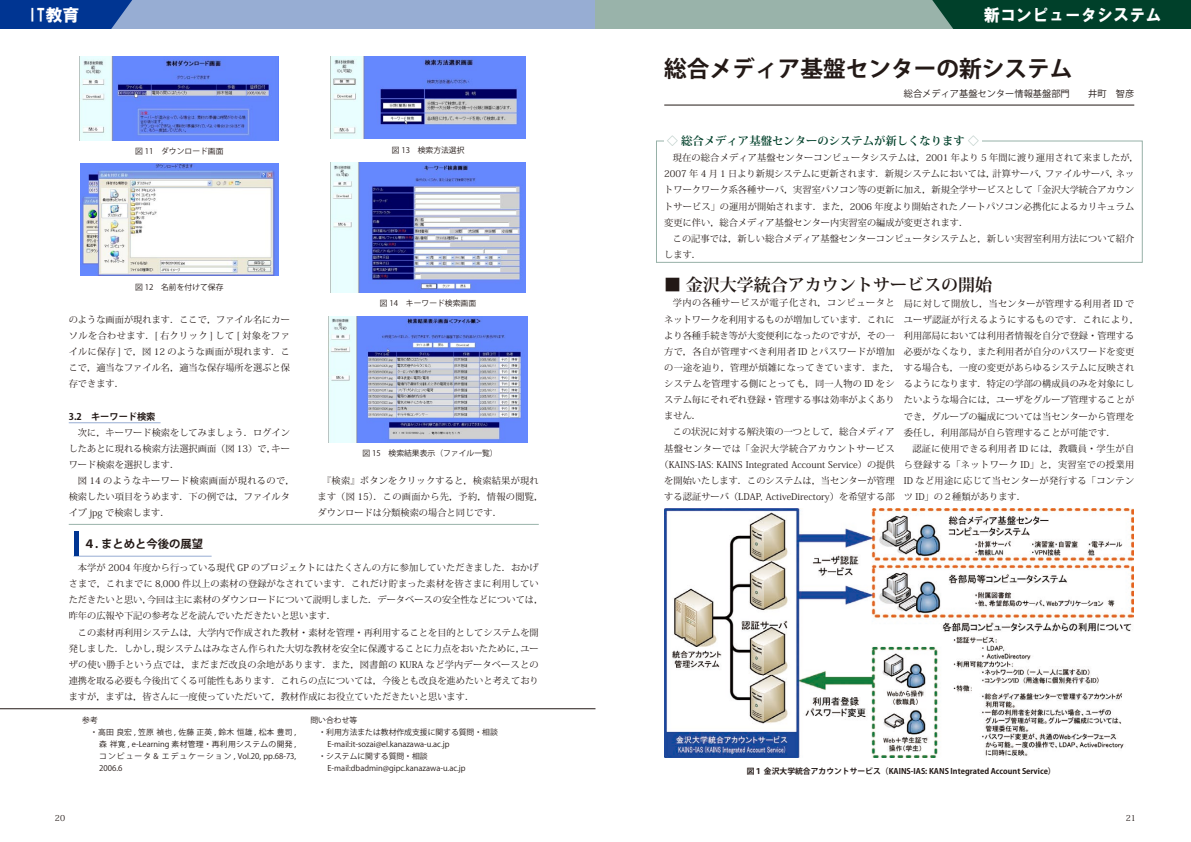
<style>
.page{position:relative;width:1191px;height:842px;background:#fff}
.page>*{position:absolute;margin:0;border:0;box-sizing:border-box;transform-origin:0 0}
.t1{font:700 22.7px "Koz Go Std";color:#231916}
.t2{font:700 17px "Koz Min Std";color:#231916}
.t3{font:17px "HG Soei Kakugothic UB";color:#fff;scale:.95 1}
.t4{font:17px "HG Soei Kakugothic UB";color:#fff}
.t5{font:700 11.3px "Koz Min Std";color:#00402a}
.t6{font:700 11.3px "Koz Go Std";color:#231916}
.t7{font:9.2px/16.1px "Koz Min Pro";color:#231916}
.t8{font:9.2px/16.1px "Koz Min Pro";letter-spacing:.025em;color:#231916}
.t9{font:9.2px "Koz Go Std";color:#231916}
.t10{font:700 9.2px "Koz Go Std";color:#231916}
.t11{font:8.3px "Koz Min Pro";color:#231916}
.t12{font:7.8px "Koz Go Std";color:#231916}
.t13{font:700 7.8px "Koz Go Std";color:#231916}
.t14{font:7.8px "Koz Go Std";letter-spacing:.135em;color:#231916}
.t15{font:7.8px "Koz Go Std";letter-spacing:.04em;color:#231916}
.s1{color:#99b3aa}
</style>
<div class="page">
<div style="left:0;top:0;width:595px;height:30px;background:#003592"></div>
<div style="left:138px;top:0;width:457px;height:30px;background:#97add3"></div>
<svg style="left:83px;top:0;width:55px;height:30px"></svg>
<div style="left:864px;top:0;width:327px;height:30px;background:#00402a"></div>
<div style="left:595px;top:0;width:332px;height:30px;background:#99b3aa"></div>
<svg style="left:926px;top:0;width:55px;height:30px"></svg>
<div style="left:656px;top:140px;width:486px;height:123px;border:1px solid #97b1a8"></div>
<img style="left:80px;top:57px;width:199px;height:84px">
<img style="left:80px;top:164px;width:198px;height:112px">
<img style="left:330px;top:57px;width:195px;height:82px">
<img style="left:330px;top:162px;width:195px;height:131px">
<img style="left:329px;top:316px;width:198px;height:127px">
<hr style="left:0;top:708px;width:595px;height:1px;background:#231916">
<hr style="left:69px;top:524px;width:470px;height:1px;background:#99b3aa">
<hr style="left:73px;top:556px;width:139px;height:1px;background:#97add3">
<hr style="left:74px;top:531px;width:4px;height:25px;background:#003592">
<hr style="left:69px;top:422px;width:92px;height:1px;background:#97add3">
<img style="left:664px;top:509px;width:469px;height:248px">
<hr style="left:664px;top:105px;width:470px;height:1px;background:#231916">
<div style="left:664px;top:135px;width:317px;height:12px;background:#fff"></div>
<h2 class="t4" style="left:28px;top:6px;width:53px">IT教育</h2>
<h2 class="t3" style="left:984px;top:6px;width:189px">新コンピュータシステム</h2>
<p class="t12" style="left:135px;top:146px;width:90px">図 11　ダウンロード画面</p>
<p class="t12" style="left:135px;top:282px;width:90px">図 12　名前を付けて保存</p>
<p class="t7" style="left:69px;top:311px;width:223px;text-align:justify">のような画面が現れます．ここで，ファイル名にカーソルを合わせます．[ 右クリック ] して [ 対象をファイルに保存 ] で，図 12 のような画面が現れます．ここで，適当なファイル名，適当な保存場所を選ぶと保存できます．</p>
<p class="t12" style="left:392px;top:145px;width:74px">図 13　検索方法選択</p>
<p class="t12" style="left:380px;top:298px;width:98px">図 14　キーワード検索画面</p>
<p class="t10" style="left:69px;top:410px;width:88px">3.2　キーワード検索</p>
<p class="t7" style="left:69px;top:424px;width:223px;text-align:justify;text-indent:9px">次に，キーワード検索をしてみましょう．ログインしたあとに現れる検索方法選択画面（図 1 3）で，キーワード検索を選択します．</p>
<p class="t7" style="left:69px;top:472px;width:227px;text-indent:9px">図 14 のようなキーワード検索画面が現れるので，検索したい項目をうめます．下の例では，ファイルタイプ jpg で検索します．</p>
<p class="t8" style="left:317px;top:472px;width:227px;text-indent:5px">『検索』ボタンをクリックすると，検索結果が現れます（図 1 5）．この画面から先，予約，情報の閲覧，ダウンロードは分類検索の場合と同じです．</p>
<p class="t12" style="left:362px;top:448px;width:137px">図 15　検索結果表示（ファイル一覧）</p>
<p class="t6" style="left:84px;top:536px;width:121px">４. まとめと今後の展望</p>
<p class="t7" style="left:69px;top:559px;width:476px;text-indent:9px">本学が 2004 年度から行っている現代 GP のプロジェクトにはたくさんの方に参加していただきました．おかげさまで，これまでに 8,000 件以上の素材の登録がなされています．これだけ貯まった素材を皆さまに利用していただきたいと思い，今回は主に素材のダウンロードについて説明しました．データベースの安全性などについては，昨年の広報や下記の参考などを読んでいただきたいと思います．</p>
<p class="t7" style="left:69px;top:624px;width:471px;text-align:justify;text-indent:9px">この素材再利用システムは，大学内で作成された教材・素材を管理・再利用することを目的としてシステムを開発しました．しかし，現システムはみなさん作られた大切な教材を安全に保護することに力点をおいたために，ユーザの使い勝手という点では，まだまだ改良の余地があります．また，図書館の KURA など学内データベースとの連携を取る必要も今後出てくる可能性もあります．これらの点については，今後とも改良を進めたいと考えておりますが，まずは，皆さんに一度使っていただいて，教材作成にお役立ていただきたいと思います．</p>
<p class="t11" style="left:55px;top:812px;width:12px">20</p>
<p class="t12" style="left:82px;top:715px;width:17px">参考</p>
<p class="t12" style="left:90px;top:727px;width:208px">・高田 良宏 , 笠原 禎也 , 佐藤 正英 , 鈴木 恒雄 , 松本 豊司 ,</p>
<p class="t15" style="left:99px;top:739px;width:199px">森 祥寛 , e-Learning 素材管理・再利用システムの開発 ,</p>
<p class="t14" style="left:99px;top:751px;width:199px">コンピュータ &amp; エデュケーション , Vol.20, pp.68-73,</p>
<p class="t12" style="left:99px;top:763px;width:25px">2006.6</p>
<p class="t12" style="left:310px;top:715px;width:48px">問い合わせ等</p>
<p class="t12" style="left:318px;top:727px;width:181px">・利用方法または教材作成支援に関する質問・相談</p>
<p class="t12" style="left:327px;top:739px;width:123px">E-mail:it-sozai@el.kanazawa-u.ac.jp</p>
<p class="t12" style="left:318px;top:751px;width:111px">・システムに関する質問・相談</p>
<p class="t12" style="left:327px;top:763px;width:140px">E-mail:dbadmin@gipc.kanazawa-u.ac.jp</p>
<h1 class="t1" style="left:664px;top:54px;width:410px">総合メディア基盤センターの新システム</h1>
<p class="t9" style="left:904px;top:88px;width:232px">総合メディア基盤センター情報基盤部門　　井町　智彦</p>
<p class="t5" style="left:667px;top:134px;width:314px"><span class="s1">◇</span> 総合メディア基盤センターのシステムが新しくなります <span class="s1">◇</span></p>
<p class="t7" style="left:664px;top:149px;width:476px;text-indent:9px">現在の総合メディア基盤センターコンピュータシステムは，2001 年より 5 年間に渡り運用されて来ましたが，2007 年 4 月 1 日より新規システムに更新されます．新規システムにおいては，計算サーバ，ファイルサーバ，ネットワークワーク系各種サーバ，実習室パソコン等の更新に加え，新規全学サービスとして「金沢大学統合アカウントサービス」の運用が開始されます．また，2006 年度より開始されたノートパソコン必携化によるカリキュラム変更に伴い，総合メディア基盤センター内実習室の編成が変更されます．</p>
<p class="t7" style="left:664px;top:230px;width:471px;text-indent:9px">この記事では，新しい総合メディア基盤センターコンピュータシステムと，新しい実習室利用方法について紹介します．</p>
<p class="t8" style="left:664px;top:295px;width:236px;text-indent:9px">学内の各種サービスが電子化され，コンピュータとネットワークを利用するものが増加しています．これにより各種手続き等が大変便利になったのですが，その一方で，各自が管理すべき利用者 ID とパスワードが増加の一途を辿り，管理が煩雑になってきています．また，システムを管理する側にとっても，同一人物の ID をシステム毎にそれぞれ登録・管理する事は効率がよくありません．</p>
<p class="t7" style="left:659px;top:424px;width:236px;text-align:right">この状況に対する解決策の一つとして，総合メディア<br>基盤センターでは「金沢大学統合アカウントサービス（KAINS-IAS: KAINS Integrated Account Service）の提供を開始いたします．このシステムは，当センターが管理する認証サーバ（LDAP, ActiveDirectory）を希望する部</p>
<h2 class="t2" style="left:664px;top:274px;width:329px">■ 金沢大学統合アカウントサービスの開始</h2>
<p class="t7" style="left:904px;top:295px;width:236px">局に対して開放し，当センターが管理する利用者 ID でユーザ認証が行えるようにするものです．これにより，利用部局においては利用者情報を自分で登録・管理する必要がなくなり，また利用者が自分のパスワードを変更する場合も，一度の変更があらゆるシステムに反映されるようになります．特定の学部の構成員のみを対象にしたいような場合には，ユーザをグループ管理することができ，グループの編成については当センターから管理を委任し，利用部局が自ら管理することが可能です．</p>
<p class="t7" style="left:904px;top:440px;width:232px;text-align:justify;text-indent:9px">認証に使用できる利用者 ID には，教職員・学生が自ら登録する「ネットワーク ID」と，実習室での授業用ID など用途に応じて当センターが発行する「コンテンツ ID」の２種類があります．</p>
<p class="t13" style="left:746px;top:766px;width:310px">図１ 金沢大学統合アカウントサービス（KAINS-IAS: KANS Integrated Account Service）</p>
<p class="t11" style="left:1125px;top:812px;width:6px">21</p>
</div>
